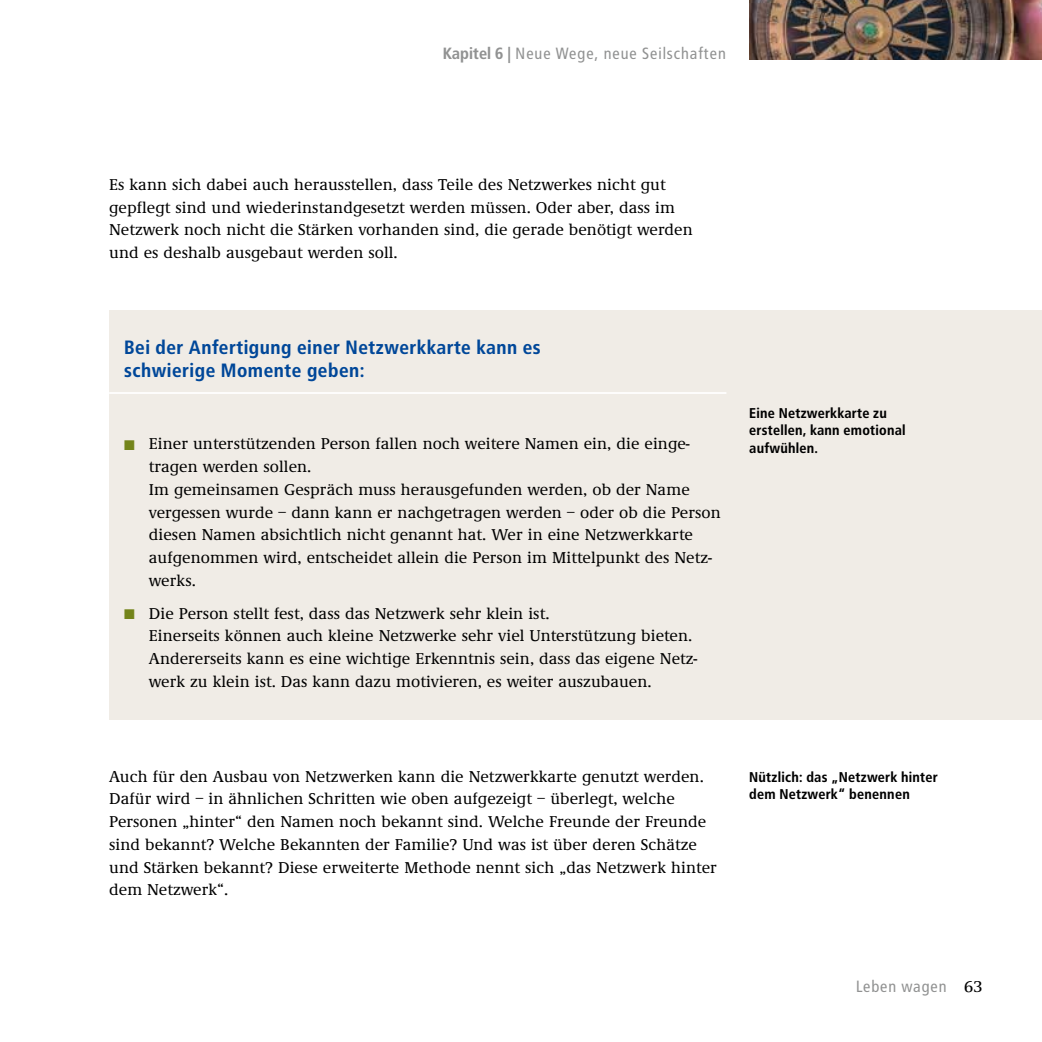
<style>
.page{position:relative;width:1042px;height:1042px;background:#fff}
.page>*{position:absolute;margin:0;border:0;box-sizing:border-box;transform-origin:0 0}
.t1{font:700 19.25px/22.8px "Transit";letter-spacing:.005em;color:#004799}
.t2{font:500 16.28px/22.8px "Demos EF";letter-spacing:.005em;color:#000}
.t3{font:16.28px "Transit";letter-spacing:.02em;color:#919292}
.t4{font:700 14.17px/17.5px "Transit";letter-spacing:-.005em;color:#000}
.s1{font-weight:700}
.s2{color:#73841a}
.s3{font-family:"Demos EF";font-weight:500;color:#000}
</style>
<div class="page">
<div style="left:109px;top:310px;width:933px;height:409px;background:#f0ece6"></div>
<hr style="left:109px;top:392px;width:617px;height:2px;background:#fff">
<img style="left:749px;top:0;width:293px;height:60px">
<p class="t3" style="left:443px;top:44px;width:285px"><span class="s1">Kapitel 6 |</span> Neue Wege, neue Seilschaften</p>
<p class="t2" style="left:109px;top:174px;width:585px">Es kann sich dabei auch herausstellen, dass Teile des Netzwerkes nicht gut gepflegt sind und wiederinstandgesetzt werden müssen. Oder aber, dass im Netzwerk noch nicht die Stärken vorhanden sind, die gerade benötigt werden und es deshalb ausgebaut werden soll.</p>
<p class="t1" style="left:124px;top:336px;width:418px">Bei der Anfertigung einer Netzwerkkarte kann es schwierige Momente geben:</p>
<p class="t2" style="left:149px;top:433px;width:573px;text-indent:-25px"><span class="s2">■</span> Einer unterstützenden Person fallen noch weitere Namen ein, die einge&shy;tragen werden sollen.<br>Im gemeinsamen Gespräch muss herausgefunden werden, ob der Name vergessen wurde – dann kann er nachgetragen werden – oder ob die Person diesen Namen absichtlich nicht genannt hat. Wer in eine Netzwerkkarte aufgenommen wird, entscheidet allein die Person im Mittelpunkt des Netz&shy;werks.</p>
<p class="t2" style="left:149px;top:602px;width:550px;text-indent:-25px"><span class="s2">■</span> Die Person stellt fest, dass das Netzwerk sehr klein ist.<br>Einerseits können auch kleine Netzwerke sehr viel Unterstützung bieten.<br>Andererseits kann es eine wichtige Erkenntnis sein, dass das eigene Netz&shy;werk zu klein ist. Das kann dazu motivieren, es weiter auszubauen.</p>
<p class="t4" style="left:749px;top:404px;width:158px">Eine Netzwerkkarte zu erstellen, kann emotional aufwühlen.</p>
<p class="t2" style="left:109px;top:765px;width:609px">Auch für den Ausbau von Netzwerken kann die Netzwerkkarte genutzt werden.<br>Dafür wird – in ähnlichen Schritten wie oben aufgezeigt – überlegt, welche Personen „hinter“ den Namen noch bekannt sind. Welche Freunde der Freunde sind bekannt? Welche Bekannten der Familie? Und was ist über deren Schätze und Stärken bekannt? Diese erweiterte Methode nennt sich „das Netzwerk hinter dem Netzwerk“.</p>
<p class="t4" style="left:749px;top:768px;width:190px">Nützlich: das „Netzwerk hinter dem Netzwerk“ benennen</p>
<p class="t3" style="left:856px;top:977px;width:128px">Leben wagen <span class="s3">63</span></p>
</div>
